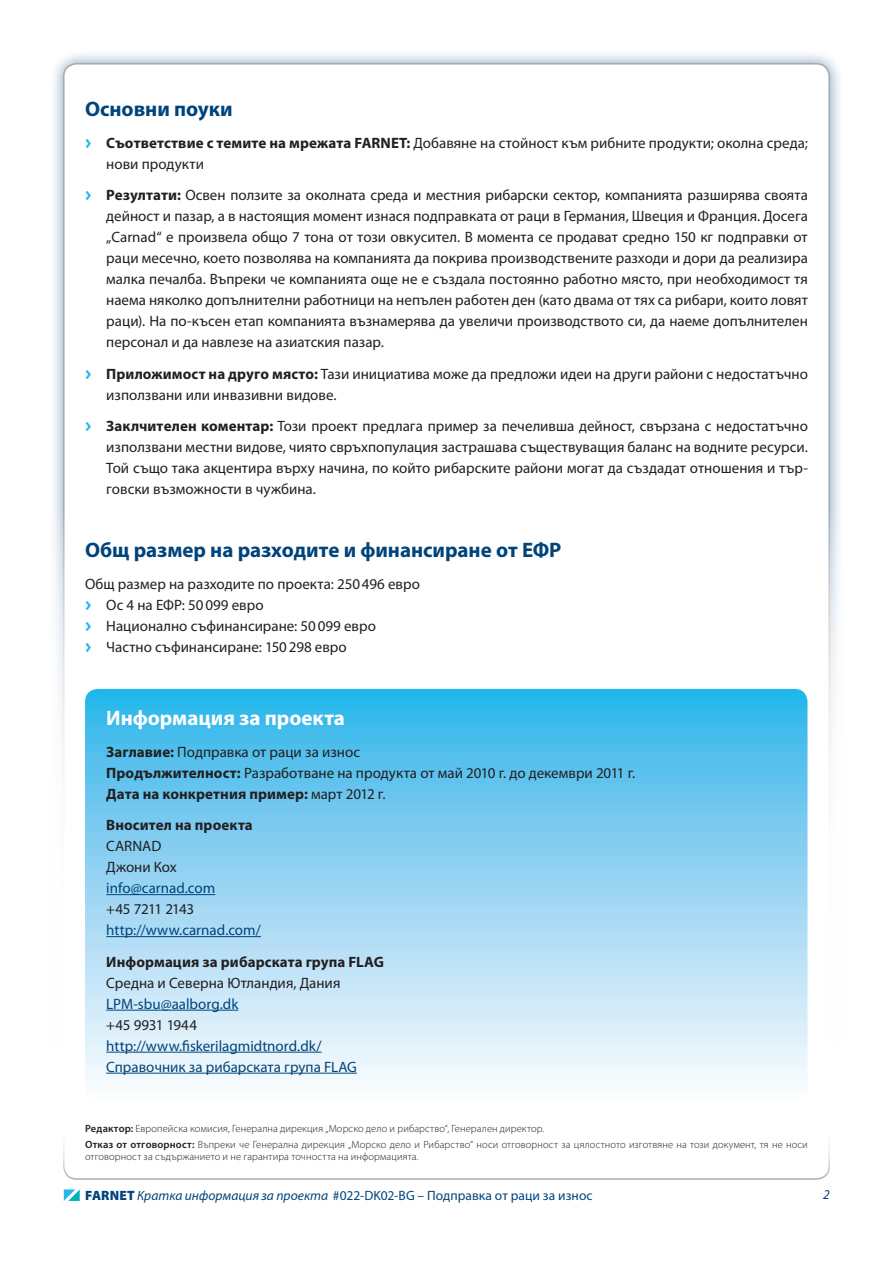
<style>
.page{position:relative;width:893px;height:1263px;background:#fff}
.page>*{position:absolute;margin:0;border:0;box-sizing:border-box;transform-origin:0 0}
.t1{font:700 21px "Myriad Pro";color:#00447b}
.t2{font:700 21px "Myriad Pro";color:#fff}
.t3{font:15px/21px "Myriad Pro";color:#231f20}
.t4{font:15px/21px "Myriad Pro";color:#00447b}
.t5{font:700 15px "Myriad Pro";letter-spacing:.005em;color:#231f20}
.t6{font:15px "Myriad Pro";letter-spacing:-.05em;color:#231f20}
.t7{font:15px "Myriad Pro";letter-spacing:-.02em;color:#231f20}
.t8{font:13.5px "Myriad Pro";letter-spacing:.005em;color:#00447b}
.t9{font:italic 13.5px "Myriad Pro";color:#00447b}
.t10{font:300 10.5px/16.2px "Myriad Pro";letter-spacing:.01em;color:#231f20}
.s1{font-family:"Meta Plus Bold Caps";color:#26b6ea}
.s2{font-weight:700}
.s3{font-weight:600}
.s4{font-weight:900}
.s5{font-style:italic}
</style>
<div class="page">
<div style="left:49px;top:49px;width:795px;height:1165px;background:#00447b;opacity:.5"></div>
<div style="left:64px;top:64px;width:765px;height:1135px;background:#fff;border-radius:13px"></div>
<div style="left:0;top:510px;width:893px;height:753px;background:#fff"></div>
<svg style="left:64px;top:1189px;width:16px;height:12px"></svg>
<svg style="left:63px;top:1146px;width:767px;height:34px"></svg>
<svg style="left:85px;top:689px;width:722px;height:393px;background:#94d5f3"></svg>
<hr style="left:106px;top:894px;width:109px;height:1px;background:#00447b">
<hr style="left:106px;top:936px;width:155px;height:1px;background:#00447b">
<hr style="left:106px;top:1010px;width:132px;height:1px;background:#00447b">
<hr style="left:106px;top:1052px;width:216px;height:1px;background:#00447b">
<hr style="left:106px;top:1073px;width:251px;height:1px;background:#00447b">
<h1 class="t1" style="left:85px;top:95px;width:149px">Основни поуки</h1>
<p class="t3" style="left:106px;top:132px;width:703px;text-indent:-21px"><span class="s1">&gt;</span> <span class="s2">Съответствие с темите на мрежата FARNET:</span> Добавяне на стойност към рибните продукти; околна среда; нови продукти</p>
<p class="t3" style="left:106px;top:184px;width:703px;text-align:justify;text-indent:-21px"><span class="s1">&gt;</span> <span class="s2">Резултати:</span> Освен ползите за околната среда и местния рибарски сектор, компанията разширява своята дейност и пазар, а в настоящия момент изнася подправката от раци в Германия, Швеция и Франция. Досега „Carnad“ е произвела общо 7 тона от този овкусител. В момента се продават средно 150 кг подправки от раци месечно, което позволява на компанията да покрива производствените разходи и дори да реализира малка печалба. Въпреки че компанията още не е създала постоянно работно място, при необходимост тя наема няколко допълнителни работници на непълен работен ден (като двама от тях са рибари, които ловят раци). На по-късен етап компанията възнамерява да увеличи производството си, да наеме допълнителен персонал и да навлезе на азиатския пазар.</p>
<p class="t3" style="left:106px;top:363px;width:703px;text-indent:-21px"><span class="s1">&gt;</span> <span class="s2">Приложимост на друго място:</span> Тази инициатива може да предложи идеи на други райони с недостатъчно използвани или инвазивни видове.</p>
<p class="t3" style="left:106px;top:415px;width:703px;text-align:justify;text-indent:-21px"><span class="s1">&gt;</span> <span class="s2">Заклчителен коментар:</span> Този проект предлага пример за печеливша дейност, свързана с недостатъчно използвани местни видове, чиято свръхпопулация застрашава съществуващия баланс на водните ресурси.<br>Той също така акцентира върху начина, по който рибарските райони могат да създадат отношения и тър&shy;говски възможности в чужбина.</p>
<h1 class="t1" style="left:85px;top:536px;width:478px">Общ размер на разходите и финансиране от ЕФР</h1>
<p class="t3" style="left:85px;top:573px;width:336px">Общ размер на разходите по проекта: 250496 евро <span class="s1">&gt;</span> Ос 4 на ЕФР: 50099 евро<br><span class="s1">&gt;</span> Национално съфинансиране: 50099 евро<br><span class="s1">&gt;</span> Частно съфинансиране: 150298 евро</p>
<h1 class="t2" style="left:106px;top:704px;width:240px">Информация за проекта</h1>
<p class="t3" style="left:106px;top:741px;width:530px"><span class="s2">Заглавие:</span> Подправка от раци за износ<br><span class="s2">Продължителност:</span> Разработване на продукта от май 2010 г. до декември 2011 г.<br><span class="s2">Дата на конкретния пример:</span> март 2012 г.</p>
<p class="t5" style="left:106px;top:815px;width:148px">Вносител на проекта</p>
<p class="t3" style="left:106px;top:835px;width:72px">CARNAD<br>Джони Кох</p>
<p class="t4" style="left:106px;top:877px;width:110px">info@carnad.com</p>
<p class="t6" style="left:106px;top:900px;width:89px">+45 7211 2143</p>
<p class="t4" style="left:106px;top:919px;width:156px">http://www.carnad.com/</p>
<p class="t5" style="left:106px;top:952px;width:279px">Информация за рибарската група FLAG</p>
<p class="t3" style="left:106px;top:972px;width:236px">Средна и Северна Ютландия, Дания</p>
<p class="t4" style="left:106px;top:993px;width:134px">LPM-sbu@aalborg.dk</p>
<p class="t7" style="left:106px;top:1015px;width:92px">+45 9931 1944</p>
<p class="t4" style="left:106px;top:1035px;width:252px">http://www.fiskerilagmidtnord.dk/<br>Справочник за рибарската група FLAG</p>
<p class="t10" style="left:85px;top:1120px;width:724px"><span class="s3">Редактор:</span> Европейска комисия, Генерална дирекция „Морско дело и рибарство“, Генерален директор.<br><span class="s3">Отказ от отговорност:</span> Въпреки че Генерална дирекция „Морско дело и Рибарство“ носи отговорност за цялостното изготвяне на този документ, тя не носи</p>
<p class="t10" style="left:85px;top:1148px;width:335px">отговорност за съдържанието и не гарантира точността на информацията.</p>
<p class="t8" style="left:85px;top:1187px;width:509px"><span class="s4">FARNET</span> <span class="s5">Кратка информация за проекта</span> #022-DK02-BG – Подправка от раци за износ</p>
<p class="t9" style="left:823px;top:1186px;width:8px">2</p>
</div>
